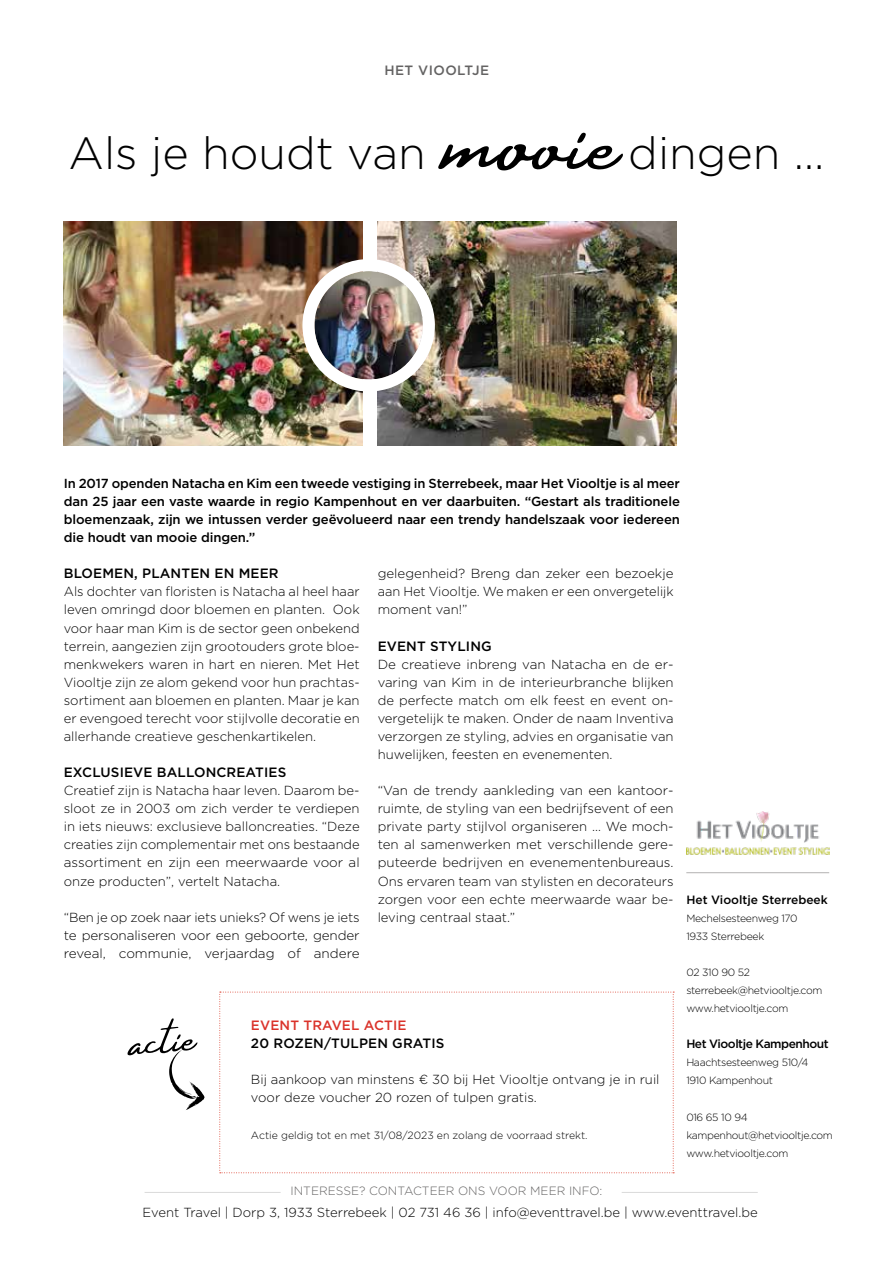
<style>
.page{position:relative;width:893px;height:1263px;background:#fff}
.page>*{position:absolute;margin:0;border:0;box-sizing:border-box;transform-origin:0 0}
.t1{font:104.4px "Amsterdam Four ttf";color:#000}
.t2{font:47.4px "Amsterdam Four ttf";color:#000}
.t3{font:300 45px "Gotham";color:#000}
.t4{font:500 13.5px "Gotham";letter-spacing:.01em;color:#000}
.t5{font:500 13.5px "Gotham";letter-spacing:.01em;color:#da322a}
.t6{font:500 13.5px "Gotham";letter-spacing:.03em;color:#646363}
.t7{font:300 13.2px/18px "Gotham";color:#000;text-align:justify}
.t8{font:500 13.2px/18px "Gotham";letter-spacing:-.01em;color:#000;text-align:justify}
.t9{font:300 12px "Gotham";color:#646363}
.t10{font:500 12px "Gotham";color:#000}
.t11{font:500 12px "Gotham";letter-spacing:-.03em;color:#000}
.t12{font:300 10.5px/18px "Gotham";letter-spacing:-.03em;color:#000}
.t13{font:300 10.5px "Gotham";color:#000}
</style>
<div class="page">
<hr style="left:145px;top:1192px;width:136px;height:1px;background:#dadada">
<hr style="left:622px;top:1192px;width:136px;height:1px;background:#dadada">
<svg style="left:169px;top:1049px;width:35px;height:61px"></svg>
<img style="left:686px;top:811px;width:143px;height:44px">
<hr style="left:686px;top:872px;width:143px;height:1px;background:#b3b2b2">
<svg style="left:219px;top:992px;width:455px;height:181px"></svg>
<img style="left:64px;top:222px;width:298px;height:223px">
<img style="left:378px;top:222px;width:298px;height:223px">
<img style="left:314px;top:271px;width:109px;height:108px;border-radius:54px">
<div style="left:302px;top:259px;width:133px;height:132px;border:12px solid #fff;border-radius:50%"></div>
<p class="t6" style="left:385px;top:61px;width:106px">HET VIOOLTJE</p>
<h1 class="t1" style="left:445px;top:83px;width:177px">mooie</h1>
<h3 class="t3" style="left:69px;top:125px;width:359px">Als je houdt van</h3>
<h3 class="t3" style="left:628px;top:125px;width:198px">dingen …</h3>
<p class="t8" style="left:64px;top:474px;width:618px">In 2017 openden Natacha en Kim een tweede vestiging in Sterrebeek, maar Het Viooltje is al meer dan 25 jaar een vaste waarde in regio Kampenhout en ver daarbuiten. “Gestart als traditionele bloemenzaak, zijn we intussen verder geëvolueerd naar een trendy handelszaak voor iedereen die houdt van mooie dingen.”</p>
<p class="t4" style="left:64px;top:565px;width:216px">BLOEMEN, PLANTEN EN MEER</p>
<p class="t7" style="left:64px;top:582px;width:297px">Als dochter van floristen is Natacha al heel haar leven omringd door bloemen en planten. Ook voor haar man Kim is de sector geen onbekend terrein, aangezien zijn grootouders grote bloe&shy;menkwekers waren in hart en nieren. Met Het Viooltje zijn ze alom gekend voor hun prachtas&shy;sortiment aan bloemen en planten. Maar je kan er evengoed terecht voor stijlvolle decoratie en allerhande creatieve geschenkartikelen.</p>
<p class="t4" style="left:64px;top:763px;width:224px">EXCLUSIEVE BALLONCREATIES</p>
<p class="t7" style="left:64px;top:781px;width:297px">Creatief zijn is Natacha haar leven. Daarom be&shy;sloot ze in 2003 om zich verder te verdiepen in iets nieuws: exclusieve balloncreaties. “Deze creaties zijn complementair met ons bestaande assortiment en zijn een meerwaarde voor al onze producten”, vertelt Natacha.</p>
<p class="t7" style="left:64px;top:908px;width:297px">“Ben je op zoek naar iets unieks? Of wens je iets te personaliseren voor een geboorte, gender reveal, communie, verjaardag of andere</p>
<p class="t7" style="left:378px;top:564px;width:297px">gelegenheid? Breng dan zeker een bezoekje aan Het Viooltje. We maken er een onvergetelijk moment van!”</p>
<p class="t4" style="left:378px;top:637px;width:116px">EVENT STYLING</p>
<p class="t7" style="left:378px;top:655px;width:297px">De creatieve inbreng van Natacha en de er&shy;varing van Kim in de interieurbranche blijken de perfecte match om elk feest en event on&shy;vergetelijk te maken. Onder de naam Inventiva verzorgen ze styling, advies en organisatie van huwelijken, feesten en evenementen.</p>
<p class="t7" style="left:378px;top:781px;width:297px">“Van de trendy aankleding van een kantoor&shy;ruimte, de styling van een bedrijfsevent of een private party stijlvol organiseren … We moch&shy;ten al samenwerken met verschillende gere&shy;puteerde bedrijven en evenementenbureaus.<br>Ons ervaren team van stylisten en decorateurs zorgen voor een echte meerwaarde waar be&shy;leving centraal staat.”</p>
<h2 class="t2" style="left:126px;top:1017px;width:68px;rotate:-5deg">actie</h2>
<p class="t5" style="left:251px;top:1016px;width:157px">EVENT TRAVEL ACTIE</p>
<p class="t4" style="left:251px;top:1034px;width:195px">20 ROZEN/TULPEN GRATIS</p>
<p class="t7" style="left:251px;top:1070px;width:410px">Bij aankoop van minstens € 30 bij Het Viooltje ontvang je in ruil voor deze voucher 20 rozen of tulpen gratis.</p>
<p class="t13" style="left:251px;top:1128px;width:338px">Actie geldig tot en met 31/08/2023 en zolang de voorraad strekt.</p>
<p class="t9" style="left:290px;top:1183px;width:313px">INTERESSE? CONTACTEER ONS VOOR MEER INFO:</p>
<p class="t10" style="left:686px;top:891px;width:143px">Het Viooltje Sterrebeek</p>
<p class="t12" style="left:686px;top:909px;width:113px">Mechelsesteenweg 170<br>1933 Sterrebeek</p>
<p class="t12" style="left:686px;top:963px;width:138px">02 310 90 52 sterrebeek@hetviooltje.com www.hetviooltje.com</p>
<p class="t11" style="left:686px;top:1036px;width:144px">Het Viooltje Kampenhout</p>
<p class="t12" style="left:686px;top:1053px;width:124px">Haachtsesteenweg 510/4<br>1910 Kampenhout</p>
<p class="t12" style="left:686px;top:1107px;width:148px">016 65 10 94 kampenhout@hetviooltje.com www.hetviooltje.com</p>
<p class="t7" style="left:143px;top:1202px;width:617px">Event Travel | Dorp 3, 1933 Sterrebeek | 02 731 46 36 | info@eventtravel.be | www.eventtravel.be</p>
</div>
